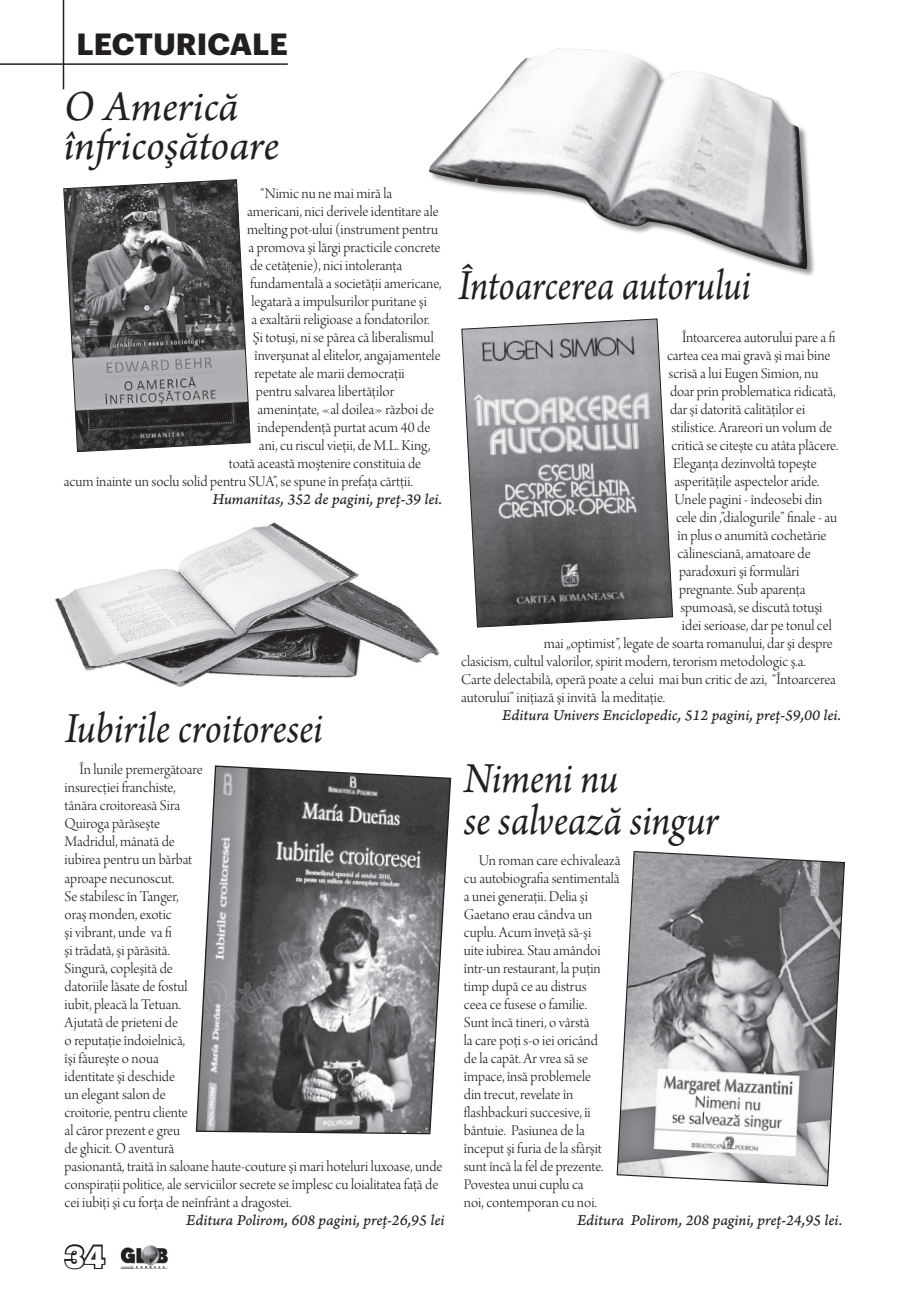
<style>
.page{position:relative;width:915px;height:1306px;background:#fff}
.page>*{position:absolute;margin:0;border:0;box-sizing:border-box;transform-origin:0 0}
.t1{font:italic 45px/42px "Arno Pro";letter-spacing:-.005em;color:#231f20;scale:.91 1}
.t2{font:italic 45px/39.3px "Arno Pro";letter-spacing:-.005em;color:#231f20}
.t3{font:italic 45px "Arno Pro";letter-spacing:-.005em;color:#231f20;scale:.87 1}
.t4{font:700 30px "Graphik";color:#231f20}
.t5{font:700 30px "Graphik";color:#fff}
.t6{font:15.75px/18px "Arno Pro Light Display";color:#231f20}
.t7{font:15.75px "Arno Pro Italic Caption";letter-spacing:-.005em;color:#231f20}
</style>
<div class="page">
<svg style="left:64px;top:1244px;width:42px;height:26px"></svg>
<img style="left:120px;top:1245px;width:48px;height:24px">
<hr style="left:63px;top:0;width:1px;height:89px;background:#231f20">
<hr style="left:0;top:63px;width:288px;height:2px;background:#231f20">
<img style="left:55px;top:523px;width:385px;height:164px">
<div style="left:429px;top:48px;width:386px;height:230px;background:#231f20;opacity:.5"></div>
<img style="left:429px;top:48px;width:378px;height:222px">
<svg style="left:461px;top:318px;width:212px;height:310px;background:#8f9092"></svg>
<svg style="left:63px;top:179px;width:188px;height:273px;background:#737375"></svg>
<svg style="left:195px;top:765px;width:257px;height:369px;background:#7d7e7f"></svg>
<svg style="left:616px;top:851px;width:229px;height:335px"></svg>
<h2 class="t4" style="left:77px;top:21px;width:213px">LECTURICALE</h2>
<h1 class="t2" style="left:64px;top:89px;width:216px">O Americă înfricoşătoare</h1>
<p class="t6" style="left:260px;top:185px;width:133px">“Nimic nu ne mai miră la</p>
<p class="t6" style="left:247px;top:203px;width:193px">americani, nici derivele identitare ale</p>
<p class="t6" style="left:247px;top:221px;width:193px">melting pot-ului (instrument pentru</p>
<p class="t6" style="left:248px;top:239px;width:193px">a promova şi lărgi practicile concrete</p>
<p class="t6" style="left:250px;top:257px;width:154px">de cetăţenie), nici intoleranţa</p>
<p class="t6" style="left:250px;top:275px;width:193px">fundamentală a societăţii americane,</p>
<p class="t6" style="left:251px;top:293px;width:177px">legatară a impulsurilor puritane şi</p>
<p class="t6" style="left:251px;top:311px;width:180px">a exaltării religioase a fondatorilor.</p>
<p class="t6" style="left:253px;top:329px;width:182px">Şi totuşi, ni se părea că liberalismul</p>
<p class="t6" style="left:254px;top:347px;width:188px">înverşunat al elitelor, angajamentele</p>
<p class="t6" style="left:254px;top:365px;width:152px">repetate ale marii democraţii</p>
<p class="t6" style="left:256px;top:383px;width:140px">pentru salvarea libertăţilor</p>
<p class="t6" style="left:257px;top:401px;width:178px">ameninţate, «al doilea» război de</p>
<p class="t6" style="left:257px;top:419px;width:174px">independenţă purtat acum 40 de</p>
<p class="t6" style="left:259px;top:437px;width:173px">ani, cu riscul vieţii, de M.L. King,</p>
<p class="t6" style="left:229px;top:455px;width:194px">toată această moştenire constituia de</p>
<p class="t6" style="left:64px;top:473px;width:350px">acum înainte un soclu solid pentru SUA”, se spune în prefaţa cărtţii.</p>
<p class="t7" style="left:212px;top:490px;width:231px">Humanitas, 352 de pagini, preţ-39 lei.</p>
<h1 class="t1" style="left:65px;top:710px;width:285px">Iubirile croitoresei</h1>
<p class="t6" style="left:65px;top:761px;width:379px;text-indent:15px">În lunile premergătoare<br>insurecţiei franchiste,<br>tânăra croitoreasă Sira<br>Quiroga părăseşte<br>Madridul, mânată de<br>iubirea pentru un bărbat<br>aproape necunoscut.<br>Se stabilesc în Tanger,<br>oraş monden, exotic<br>şi vibrant, unde va fi<br>şi trădată, şi părăsită.<br>Singură, copleşită de<br>datoriile lăsate de fostul<br>iubit, pleacă la Tetuan.<br>Ajutată de prieteni de<br>o reputaţie îndoielnică,<br>îşi făureşte o noua<br>identitate şi deschide<br>un elegant salon de<br>croitorie, pentru cliente<br>al căror prezent e greu<br>de ghicit. O aventură<br>pasionantă, traită în saloane haute-couture şi mari hoteluri luxoase, unde conspiraţii politice, ale serviciilor secrete se împlesc cu loialitatea faţă de cei iubiţi şi cu forţa de neînfrânt a dragostei.</p>
<p class="t7" style="left:186px;top:1210px;width:259px">Editura Polirom, 608 pagini, preţ-26,95 lei</p>
<h2 class="t5" style="left:65px;top:1233px;width:41px">34</h2>
<h1 class="t3" style="left:458px;top:259px;width:337px">Întoarcerea autorului</h1>
<p class="t6" style="left:681px;top:329px;width:155px">Întoarcerea autorului pare a fi</p>
<p class="t6" style="left:666px;top:347px;width:165px">cartea cea mai gravă şi mai bine</p>
<p class="t6" style="left:668px;top:365px;width:151px">scrisă a lui Eugen Simion, nu</p>
<p class="t6" style="left:669px;top:383px;width:167px">doar prin problematica ridicată,</p>
<p class="t6" style="left:669px;top:401px;width:137px">dar şi datorită calităţilor ei</p>
<p class="t6" style="left:671px;top:419px;width:162px">stilistice. Arareori un volum de</p>
<p class="t6" style="left:671px;top:437px;width:168px">critică se citeşte cu atâta plăcere.</p>
<p class="t6" style="left:672px;top:455px;width:145px">Eleganţa dezinvoltă topeşte</p>
<p class="t6" style="left:674px;top:473px;width:146px">asperităţile aspectelor aride.</p>
<p class="t6" style="left:674px;top:491px;width:149px">Unele pagini - îndeosebi din</p>
<p class="t6" style="left:675px;top:509px;width:163px">cele din ,”dialogurile” finale - au</p>
<p class="t6" style="left:677px;top:527px;width:150px">în plus o anumită cochetărie</p>
<p class="t6" style="left:677px;top:545px;width:135px">călinesciană, amatoare de</p>
<p class="t6" style="left:678px;top:563px;width:122px">paradoxuri şi formulări</p>
<p class="t6" style="left:678px;top:581px;width:128px">pregnante. Sub aparenţa</p>
<p class="t6" style="left:680px;top:599px;width:143px">spumoasă, se discută totuşi</p>
<p class="t6" style="left:681px;top:617px;width:151px">idei serioase, dar pe tonul cel</p>
<p class="t6" style="left:543px;top:635px;width:290px">mai ,,optimist”, legate de soarta romanului, dar şi despre</p>
<p class="t6" style="left:461px;top:653px;width:346px">clasicism, cultul valorilor, spirit modern, terorism metodologic ş.a.</p>
<p class="t6" style="left:461px;top:671px;width:376px">Carte delectabilă, operă poate a celui mai bun critic de azi, “Întoarcerea</p>
<p class="t6" style="left:461px;top:689px;width:205px">autorului” iniţiază şi invită la meditaţie.</p>
<p class="t7" style="left:502px;top:706px;width:340px">Editura Univers Enciclopedic, 512 pagini, preţ-59,00 lei.</p>
<h1 class="t1" style="left:463px;top:760px;width:281px">Nimeni nu<br>se salvează singur</h1>
<p class="t6" style="left:463px;top:852px;width:158px;text-indent:15px">Un roman care echivalează cu autobiografia sentimentală a unei generaţii. Delia şi<br>Gaetano erau cândva un cuplu. Acum înveţă să-şi<br>uite iubirea. Stau amândoi într-un restaurant, la puţin timp după ce au distrus<br>ceea ce fusese o familie.<br>Sunt încă tineri, o vârstă<br>la care poţi s-o iei oricând<br>de la capăt. Ar vrea să se împace, însă problemele<br>din trecut, revelate în flashbackuri succesive, îi bântuie. Pasiunea de la început şi furia de la sfârşit sunt încă la fel de prezente.<br>Povestea unui cuplu ca<br>noi, contemporan cu noi.</p>
<p class="t7" style="left:577px;top:1210px;width:266px">Editura Polirom, 208 pagini, preţ-24,95 lei.</p>
</div>
